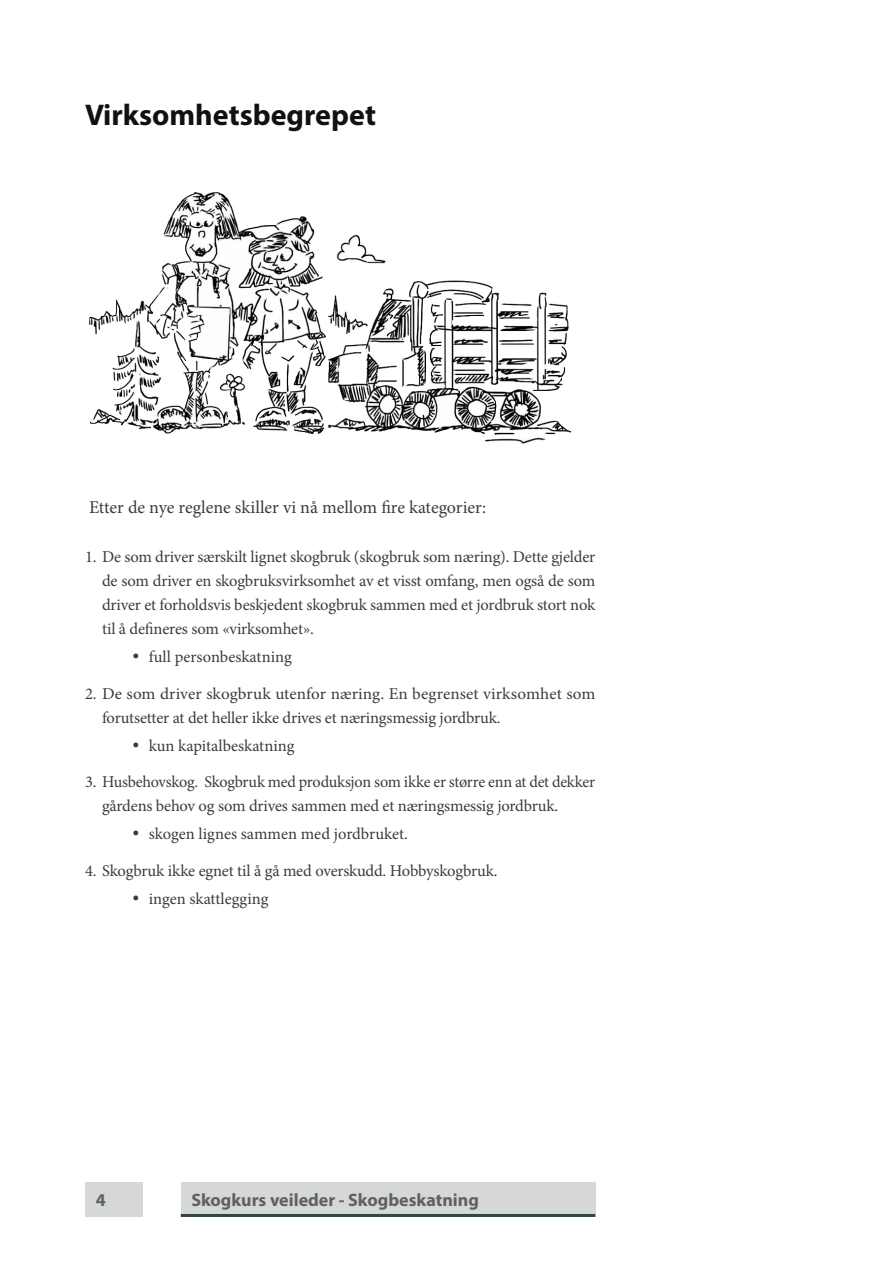
<style>
.page{position:relative;width:893px;height:1263px;background:#fff}
.page>*{position:absolute;margin:0;border:0;box-sizing:border-box;transform-origin:0 0}
.t1{font:700 30px "Myriad Pro";color:#101211}
.t2{font:18px "Minion Pro";color:#393d3b}
.t3{font:700 18px "Myriad Pro";color:#5e6261}
.t4{font:16.5px/24px "Minion Pro";letter-spacing:-.01em;color:#393d3b}
</style>
<div class="page">
<div style="left:181px;top:1182px;width:414px;height:35px;background:#d6d8d7"></div>
<div style="left:85px;top:1182px;width:57px;height:35px;background:#d6d8d7"></div>
<hr style="left:181px;top:1214px;width:414px;height:3px;background:#324935">
<img style="left:89px;top:192px;width:483px;height:252px">
<h1 class="t1" style="left:85px;top:95px;width:292px">Virksomhetsbegrepet</h1>
<p class="t2" style="left:89px;top:495px;width:399px">Etter de nye reglene skiller vi nå mellom fire kategorier:</p>
<p class="t4" style="left:102px;top:545px;width:495px;text-align:justify;text-indent:-17px">1. De som driver særskilt lignet skogbruk (skogbruk som næring). Dette gjelder de som driver en skogbruksvirksomhet av et visst omfang, men også de som driver et forholdsvis beskjedent skogbruk sammen med et jordbruk stort nok til å defineres som «virksomhet».</p>
<p class="t4" style="left:132px;top:645px;width:161px">• full personbeskatning</p>
<p class="t4" style="left:102px;top:681px;width:495px;text-indent:-17px">2. De som driver skogbruk utenfor næring. En begrenset virksomhet som forutsetter at det heller ikke drives et næringsmessig jordbruk.</p>
<p class="t4" style="left:132px;top:733px;width:164px">• kun kapitalbeskatning</p>
<p class="t4" style="left:102px;top:770px;width:495px;text-indent:-17px">3. Husbehovskog. Skogbruk med produksjon som ikke er større enn at det dekker gårdens behov og som drives sammen med et næringsmessig jordbruk.</p>
<p class="t4" style="left:132px;top:822px;width:277px">• skogen lignes sammen med jordbruket.</p>
<p class="t4" style="left:85px;top:859px;width:414px">4. Skogbruk ikke egnet til å gå med overskudd. Hobbyskogbruk.</p>
<p class="t4" style="left:132px;top:887px;width:138px">• ingen skattlegging</p>
<p class="t3" style="left:96px;top:1188px;width:11px">4</p>
<p class="t3" style="left:191px;top:1188px;width:289px">Skogkurs veileder - Skogbeskatning</p>
</div>
